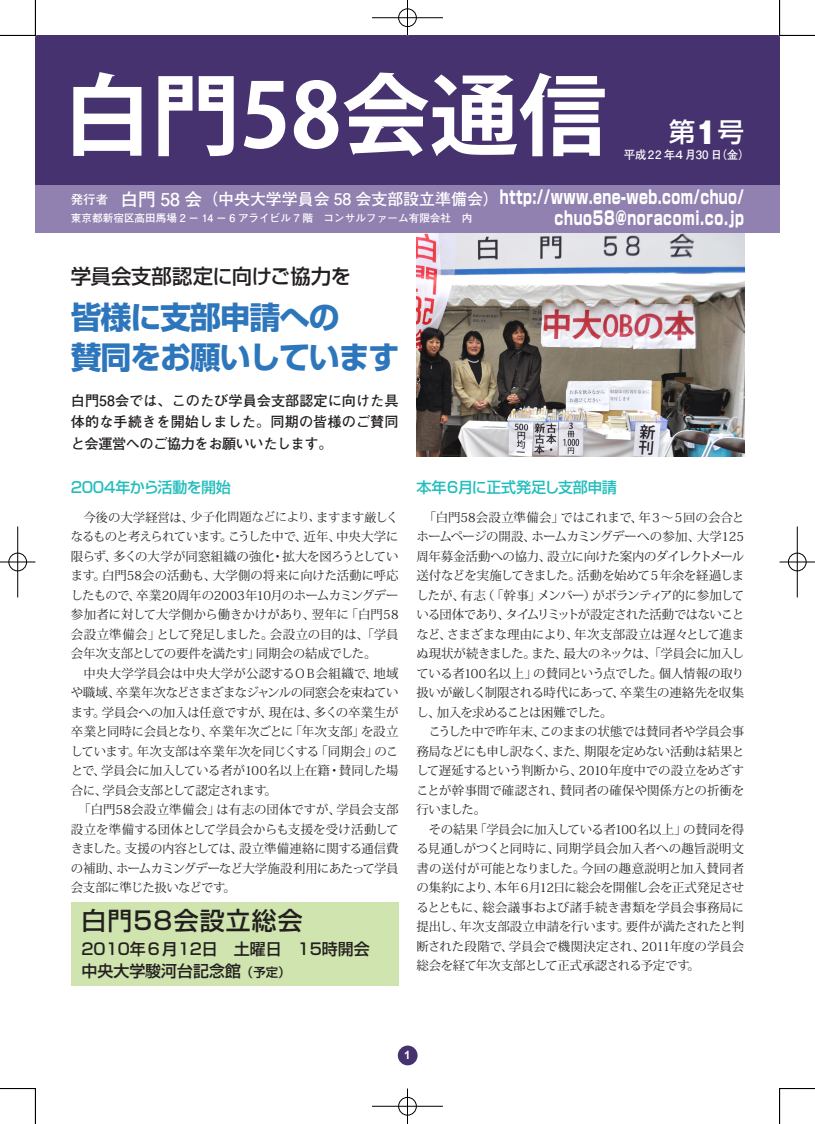
<style>
.page{position:relative;width:815px;height:1124px;background:#fff}
.page>*{position:absolute;margin:0;border:0;box-sizing:border-box;transform-origin:0 0}
.t1{font:700 88.62px "Koz Go Pro";color:#fff}
.t2{font:700 31px "Shin Go Pro";letter-spacing:-.04em;color:#2e76bc}
.t3{font:500 26.62px "Shin Go Pro";color:#fff}
.t4{font:500 24.75px "Shin Go Pro";letter-spacing:.05em;color:#231f20}
.t5{font:500 20.38px "Shin Go Pro";letter-spacing:-.01em;color:#231f20}
.t6{font:800 18.62px "Shin Go Pro";letter-spacing:.04em;color:#fff;scale:.7 1}
.t7{font:500 16px "Shin Go Pro";color:#231f20}
.t8{font:700 16px "Futo Go B101 Pro";color:#fff}
.t9{font:500 15px "Shin Go Pro";letter-spacing:-.035em;color:#21bdbd}
.t10{font:700 14.12px/21.2px "Futo Go B101 Pro";letter-spacing:.005em;color:#231f20;text-align:justify}
.本文{font:12.38px/19.5px "Koz Min Pro";letter-spacing:-.025em;color:#231f20;text-align:justify}
.t11{font:700 11.5px "Futo Go B101 Pro";color:#fff}
.t12{font:700 10.62px "Futo Go B101 Pro";color:#fff}
.s1{font-family:"Gothic MB101 Pro";font-weight:800;font-size:29.25px}
.s2{font-size:12.38px}
.s3{font-size:17.75px}
.s4{font-family:"Heisei Mincho W3"}
</style>
<div class="page">
<div style="left:398px;top:1045px;width:20px;height:20px;background:#45326f;border-radius:50%"></div>
<img style="left:416px;top:232px;width:328px;height:224px">
<div style="left:35px;top:77px;width:745px;height:155px;background:#9181b0"></div>
<div style="left:35px;top:35px;width:745px;height:149px;background:#45326f"></div>
<div style="left:71px;top:901px;width:328px;height:84px;background:#cfe4ae"></div>
<hr style="left:0;top:35px;width:35px;height:1px;background:#000">
<hr style="left:780px;top:35px;width:35px;height:1px;background:#000">
<hr style="left:0;top:1088px;width:35px;height:1px;background:#000">
<hr style="left:780px;top:1088px;width:35px;height:1px;background:#000">
<hr style="left:35px;top:0;width:1px;height:35px;background:#000">
<hr style="left:35px;top:1088px;width:1px;height:35px;background:#000">
<hr style="left:779px;top:0;width:1px;height:35px;background:#000">
<hr style="left:779px;top:1088px;width:1px;height:35px;background:#000">
<div style="left:398px;top:8px;width:19px;height:19px;border:2px solid #fff;border-radius:50%"></div>
<hr style="left:372px;top:17px;width:71px;height:2px;background:#fff">
<div style="left:398px;top:9px;width:19px;height:18px;border:1px solid #000;border-radius:50%"></div>
<hr style="left:372px;top:18px;width:71px;height:1px;background:#000">
<hr style="left:407px;top:0;width:1px;height:35px;background:#000">
<div style="left:398px;top:1096px;width:19px;height:19px;border:2px solid #fff;border-radius:50%"></div>
<div style="left:398px;top:1096px;width:19px;height:19px;border:1px solid #000;border-radius:50%"></div>
<hr style="left:372px;top:1105px;width:71px;height:1px;background:#000">
<hr style="left:407px;top:1088px;width:1px;height:35px;background:#000">
<div style="left:8px;top:552px;width:19px;height:19px;border:2px solid #fff;border-radius:50%"></div>
<hr style="left:17px;top:526px;width:2px;height:71px;background:#fff">
<div style="left:9px;top:553px;width:18px;height:18px;border:1px solid #000;border-radius:50%"></div>
<hr style="left:0;top:561px;width:35px;height:1px;background:#000">
<hr style="left:18px;top:526px;width:1px;height:71px;background:#000">
<div style="left:787px;top:552px;width:20px;height:19px;border:2px solid #fff;border-radius:50%"></div>
<hr style="left:796px;top:526px;width:2px;height:71px;background:#fff">
<div style="left:788px;top:553px;width:18px;height:18px;border:1px solid #000;border-radius:50%"></div>
<hr style="left:780px;top:561px;width:35px;height:1px;background:#000">
<hr style="left:797px;top:526px;width:1px;height:71px;background:#000">
<p class="t1" style="left:63px;top:58px;width:546px">白門58会通信</p>
<p class="t3" style="left:669px;top:110px;width:77px">第<span class="s1">1</span>号</p>
<p class="t11" style="left:624px;top:146px;width:128px">平成22 年４月30 日（金）</p>
<p class="t8" style="left:71px;top:186px;width:430px"><span class="s2">発行者　</span><span class="s3">白門 58 会</span>（中央大学学員会 58 会支部設立準備会）</p>
<p class="t12" style="left:71px;top:210px;width:403px">東京都新宿区高田馬場 2 − 14 − 6 アライビル 7 階　コンサルファーム有限会社　内</p>
<p class="t6" style="left:500px;top:182px;width:350px">http://www.ene-web.com/chuo/</p>
<p class="t6" style="left:555px;top:203px;width:272px">chuo58@noracomi.co.jp</p>
<p class="t5" style="left:71px;top:259px;width:282px">学員会支部認定に向けご協力を</p>
<p class="t2" style="left:71px;top:292px;width:271px">皆様に支部申請への</p>
<p class="t2" style="left:71px;top:332px;width:330px">賛同をお願いしています</p>
<p class="t10" style="left:71px;top:388px;width:329px">白門58会では、このたび学員会支部認定に向けた具体的な手続きを開始しました。同期の皆様のご賛同と会運営へのご協力をお願いいたします。</p>
<p class="t9" style="left:71px;top:475px;width:162px">2004年から活動を開始</p>
<p class="本文" style="left:71px;top:506px;width:329px">　今後の大学経営は、<span class="s4">少子化問題などにより、</span>ますます厳しくなるものと考えられています。こうした中で、近年、中央大学に限らず、多くの大学が同窓組織の強化・拡大を図ろうとしています。白門58会の活動も、大学側の将来に向けた活動に呼応したもので、卒業20周年の2003年10月のホームカミングデー参加者に対して大学側から働きかけがあり、翌年に「白門58会設立準備会」として発足しました。会設立の目的は、「学員会年次支部としての要件を満たす」同期会の結成でした。</p>
<p class="本文" style="left:71px;top:662px;width:329px">　中央大学学員会は中央大学が公認するＯＢ会組織で、地域や職域、卒業年次などさまざまなジャンルの同窓会を束ねています。学員会への加入は任意ですが、現在は、多くの卒業生が卒業と同時に会員となり、卒業年次ごとに「年次支部」を設立しています。年次支部は卒業年次を同じくする「同期会」のことで、学員会に加入している者が100名以上在籍・賛同した場合に、学員会支部として認定されます。</p>
<p class="本文" style="left:71px;top:799px;width:329px">　「白門58会設立準備会」は有志の団体ですが、学員会支部設立を準備する団体として学員会からも支援を受け活動してきました。支援の内容としては、設立準備連絡に関する通信費の補助、ホームカミングデーなど大学施設利用にあたって学員会支部に準じた扱いなどです。</p>
<p class="t4" style="left:81px;top:900px;width:223px">白門58会設立総会</p>
<p class="t7" style="left:81px;top:935px;width:290px">2010年６月12日　土曜日　15時開会</p>
<p class="t7" style="left:81px;top:957px;width:211px">中央大学駿河台記念館<span class="s2">（予定）</span></p>
<p class="t9" style="left:416px;top:475px;width:202px">本年６月に正式発足し支部申請</p>
<p class="本文" style="left:416px;top:506px;width:329px">　「白門58会設立準備会」ではこれまで、年３～５回の会合とホームページの開設、ホームカミングデーへの参加、大学125周年募金活動への協力、設立に向けた案内のダイレクトメール送付などを実施してきました。活動を始めて５年余を経過しましたが、有志（「幹事」メンバー）がボランティア的に参加している団体であり、タイムリミットが設定された活動ではないことなど、さまざまな理由により、年次支部設立は遅々として進まぬ現状が続きました。また、最大のネックは、「学員会に加入している者100名以上」の賛同という点でした。個人情報の取り扱いが厳しく制限される時代にあって、卒業生の連絡先を収集し、加入を求めることは困難でした。</p>
<p class="本文" style="left:416px;top:721px;width:329px">　こうした中で昨年末、このままの状態では賛同者や学員会事務局などにも申し訳なく、また、期限を定めない活動は結果として遅延するという判断から、2010年度中での設立をめざすことが幹事間で確認され、賛同者の確保や関係方との折衝を行いました。</p>
<p class="本文" style="left:416px;top:818px;width:329px">　その結果「学員会に加入している者100名以上」の賛同を得る見通しがつくと同時に、同期学員会加入者への趣旨説明文書の送付が可能となりました。今回の趣意説明と加入賛同者の集約により、本年６月12日に総会を開催し会を正式発足させるとともに、総会議事および諸手続き書類を学員会事務局に提出し、年次支部設立申請を行います。要件が満たされたと判断された段階で、学員会で機関決定され、2011年度の学員会総会を経て年次支部として正式承認される予定です。</p>
</div>
